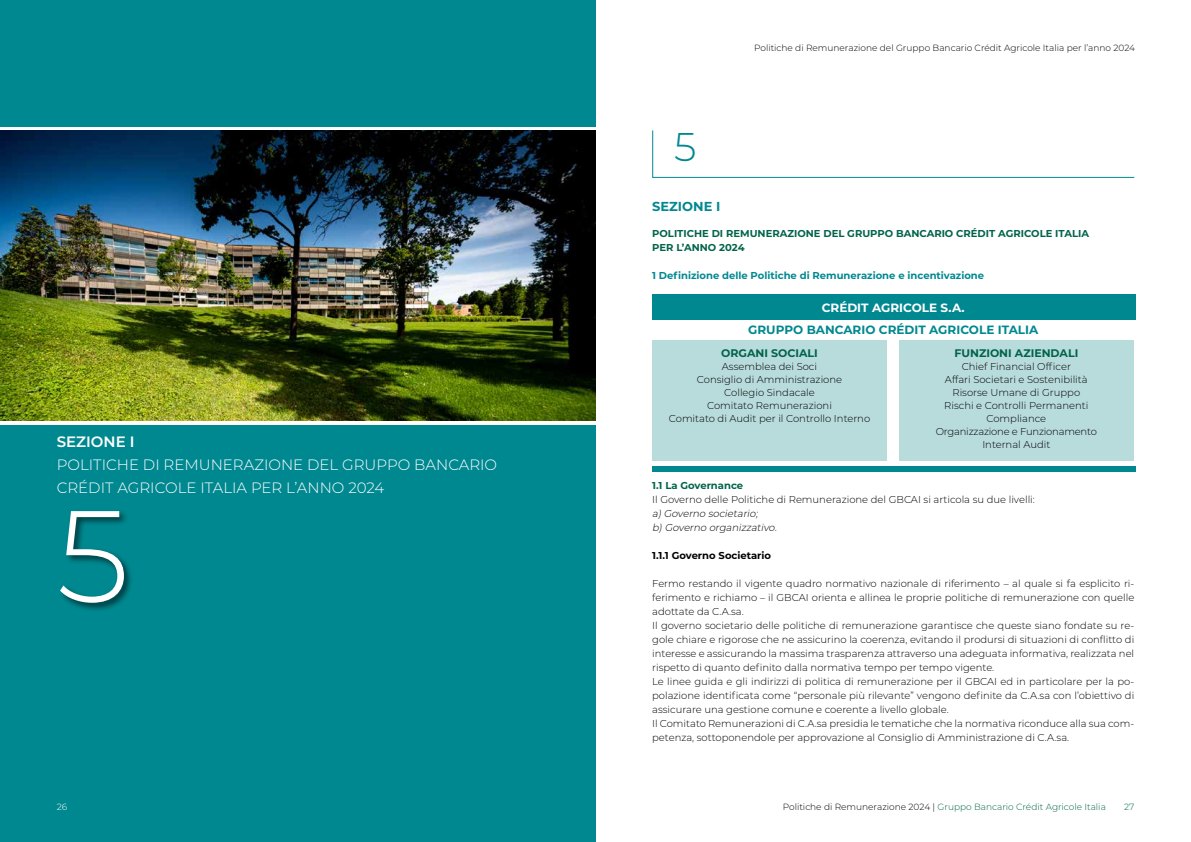
<style>
.page{position:relative;width:1191px;height:842px;background:#fff}
.page>*{position:absolute;margin:0;border:0;box-sizing:border-box;transform-origin:0 0}
.t1{font:300 130px "Montserrat";color:#fff}
.t2{font:300 40px "Montserrat";color:#008890}
.t3{font:300 15px/23px "Montserrat";color:#fff}
.t4{font:600 15px "Montserrat";color:#fff}
.t5{font:700 13px "Montserrat";color:#008890}
.t6{font:700 12px "Montserrat";color:#008890}
.t7{font:700 12px "Montserrat";color:#fff}
.t8{font:700 11px "Montserrat";color:#006449}
.t9{font:300 10px/14px "Montserrat";color:#000;text-align:center}
.t10{font:700 10px/14px "Montserrat";color:#006449}
.t11{font:700 10px "Montserrat";color:#008890}
.t12{font:italic 300 10px/14px "Montserrat";color:#000}
.t13{font:700 10px "Montserrat";color:#000}
.t14{font:300 9px "Montserrat";color:#000}
.t15{font:300 9px "Montserrat";color:#006449}
.t16{font:300 9px "Montserrat";color:#fff}
.s1{color:#000}
</style>
<div class="page">
<div style="left:652px;top:340px;width:234px;height:120px;background:#b8dbdc"></div>
<div style="left:652px;top:294px;width:483px;height:26px;background:#008890"></div>
<div style="left:899px;top:340px;width:234px;height:120px;background:#b8dbdc"></div>
<div style="left:652px;top:466px;width:483px;height:5px;background:#008890"></div>
<img style="left:0;top:130px;width:595px;height:291px">
<div style="left:0;top:425px;width:595px;height:417px;background:#008890"></div>
<div style="left:59px;top:509px;width:75px;height:104px;background:#000;opacity:.6"></div>
<div style="left:0;top:0;width:595px;height:126px;background:#008890"></div>
<svg style="left:652px;top:130px;width:483px;height:48px"></svg>
<h3 class="t4" style="left:57px;top:431px;width:79px">SEZIONE I</h3>
<h3 class="t3" style="left:57px;top:452px;width:442px">POLITICHE DI REMUNERAZIONE DEL GRUPPO BANCARIO<br>CRÉDIT AGRICOLE ITALIA PER L’ANNO 2024</h3>
<h1 class="t1" style="left:57px;top:468px;width:74px">5</h1>
<p class="t16" style="left:57px;top:800px;width:12px">26</p>
<h2 class="t2" style="left:674px;top:119px;width:24px">5</h2>
<p class="t14" style="left:754px;top:42px;width:382px">Politiche di Remunerazione del Gruppo Bancario Crédit Agricole Italia per l’anno 2024</p>
<h3 class="t5" style="left:652px;top:197px;width:70px">SEZIONE I</h3>
<p class="t10" style="left:652px;top:226px;width:438px">POLITICHE DI REMUNERAZIONE DEL GRUPPO BANCARIO CRÉDIT AGRICOLE ITALIA<br>PER L’ANNO 2024</p>
<p class="t11" style="left:652px;top:268px;width:333px">1 Definizione delle Politiche di Remunerazione e incentivazione</p>
<p class="t7" style="left:821px;top:299px;width:144px">CRÉDIT AGRICOLE S.A.</p>
<p class="t6" style="left:748px;top:321px;width:292px">GRUPPO BANCARIO CRÉDIT AGRICOLE ITALIA</p>
<p class="t8" style="left:721px;top:345px;width:98px">ORGANI SOCIALI</p>
<p class="t9" style="left:669px;top:360px;width:203px;line-height:13px">Assemblea dei Soci<br>Consiglio di Amministrazione<br>Collegio Sindacale<br>Comitato Remunerazioni<br>Comitato di Audit per il Controllo Interno</p>
<p class="t8" style="left:954px;top:345px;width:125px">FUNZIONI AZIENDALI</p>
<p class="t9" style="left:935px;top:360px;width:163px;line-height:13px">Chief Financial Officer<br>Affari Societari e Sostenibilità<br>Risorse Umane di Gruppo<br>Rischi e Controlli Permanenti<br>Compliance<br>Organizzazione e Funzionamento<br>Internal Audit</p>
<p class="t10" style="left:652px;top:478px;width:92px">1.1 La Governance</p>
<p class="t9" style="left:652px;top:492px;width:384px">Il Governo delle Politiche di Remunerazione del GBCAI si articola su due livelli:</p>
<p class="t12" style="left:652px;top:506px;width:128px">a)Governo societario; b)Governo organizzativo.</p>
<p class="t13" style="left:652px;top:548px;width:120px">1.1.1 Governo Societario</p>
<p class="t9" style="left:652px;top:576px;width:483px;text-align:left">Fermo restando il vigente quadro normativo nazionale di riferimento – al quale si fa esplicito ri&shy;ferimento e richiamo – il GBCAI orienta e allinea le proprie politiche di remunerazione con quelle adottate da C.A.sa.<br>Il governo societario delle politiche di remunerazione garantisce che queste siano fondate su re&shy;gole chiare e rigorose che ne assicurino la coerenza, evitando il prodursi di situazioni di conflitto di interesse e assicurando la massima trasparenza attraverso una adeguata informativa, realizzata nel rispetto di quanto definito dalla normativa tempo per tempo vigente.<br>Le linee guida e gli indirizzi di politica di remunerazione per il GBCAI ed in particolare per la po&shy;polazione identificata come “personale più rilevante” vengono definite da C.A.sa con l’obiettivo di assicurare una gestione comune e coerente a livello globale.<br>Il Comitato Remunerazioni di C.A.sa presidia le tematiche che la normativa riconduce alla sua com&shy;petenza, sottoponendole per approvazione al Consiglio di Amministrazione di C.A.sa.</p>
<p class="t15" style="left:783px;top:800px;width:325px"><span class="s1">Politiche di Remunerazione 2024 |</span> Gruppo Bancario Crédit Agricole Italia</p>
<p class="t15" style="left:1124px;top:800px;width:12px">27</p>
</div>
